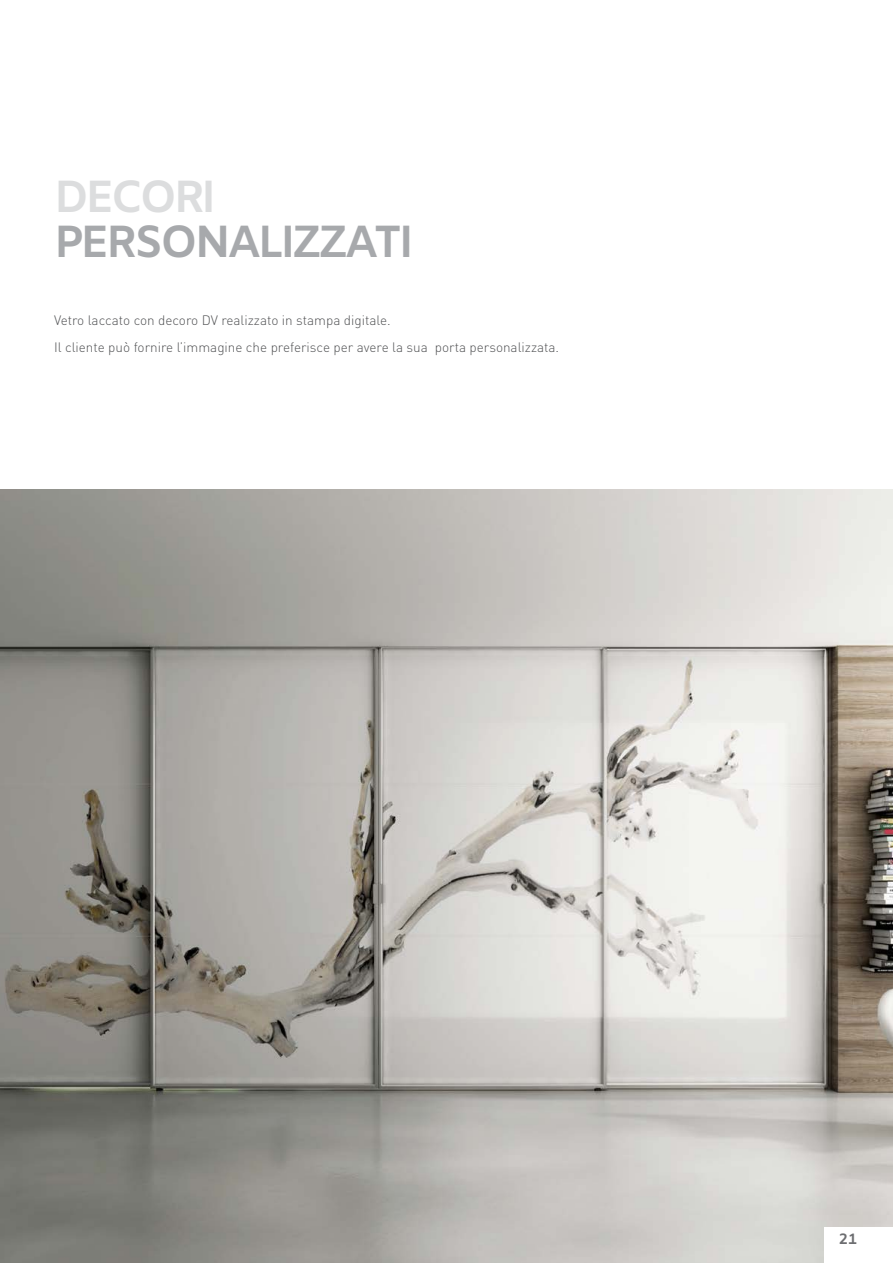
<style>
.page{position:relative;width:893px;height:1263px;background:#fff}
.page>*{position:absolute;margin:0;border:0;box-sizing:border-box;transform-origin:0 0}
.t1{font:700 45px "Amiko";letter-spacing:-.07em;color:#a7a9ac}
.t2{font:700 45px "Amiko";letter-spacing:-.08em;color:#dcddde}
.t3{font:700 15px "Amiko";color:#6d6e71}
.t4{font:300 13.5px/26.5px "DIN Pro";color:#515254}
</style>
<div class="page">
<img style="left:0;top:489px;width:893px;height:774px">
<div style="left:825px;top:1227px;width:68px;height:36px;background:#fff"></div>
<h1 class="t2" style="left:54px;top:170px;width:163px">DECORI</h1>
<h1 class="t1" style="left:54px;top:215px;width:361px">PERSONALIZZATI</h1>
<p class="t4" style="left:54px;top:306px;width:507px">Vetro laccato con decoro DV realizzato in stampa digitale.<br>Il cliente può fornire l’immagine che preferisce per avere la sua porta personalizzata.</p>
<p class="t3" style="left:839px;top:1229px;width:20px">21</p>
</div>
